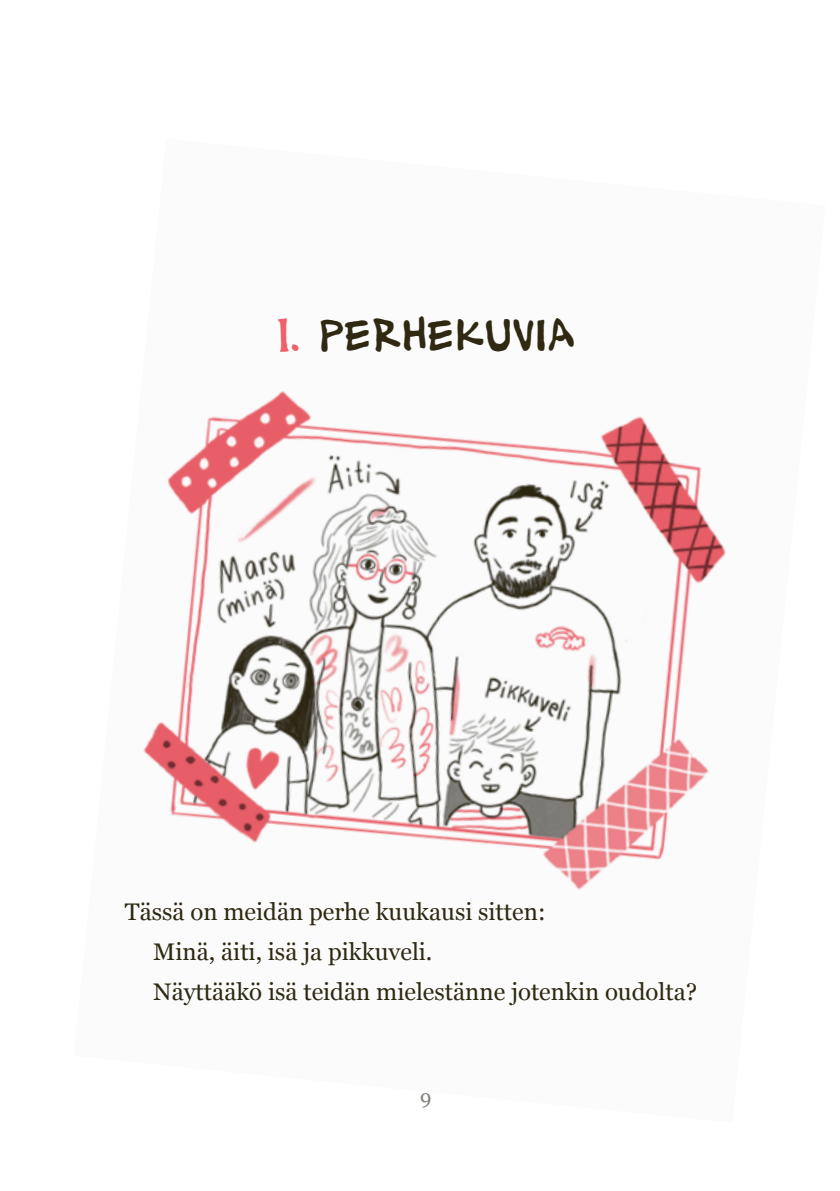
<style>
.page{position:relative;width:840px;height:1191px;background:#fff}
.page>*{position:absolute;margin:0;border:0;box-sizing:border-box;transform-origin:0 0}
.t1{font:40px "Alex Toth";color:#2f2912}
.t2{font:24px/40px "Georgia";color:#2f2912}
.t3{font:20px "Georgia";color:#81807a}
.s1{color:#ec616b}
</style>
<div class="page">
<img style="left:143px;top:391px;width:583px;height:499px">
<h1 class="t1" style="left:276px;top:308px;width:299px"><span class="s1">1.</span> PERHEKUVIA</h1>
<p class="t2" style="left:153px;top:891px;width:545px;text-indent:-28px">Tässä on meidän perhe kuukausi sitten:<br>Minä, äiti, isä ja pikkuveli.<br>Näyttääkö isä teidän mielestänne jotenkin oudolta?</p>
<p class="t3" style="left:420px;top:1082px;width:13px">9</p>
</div>
